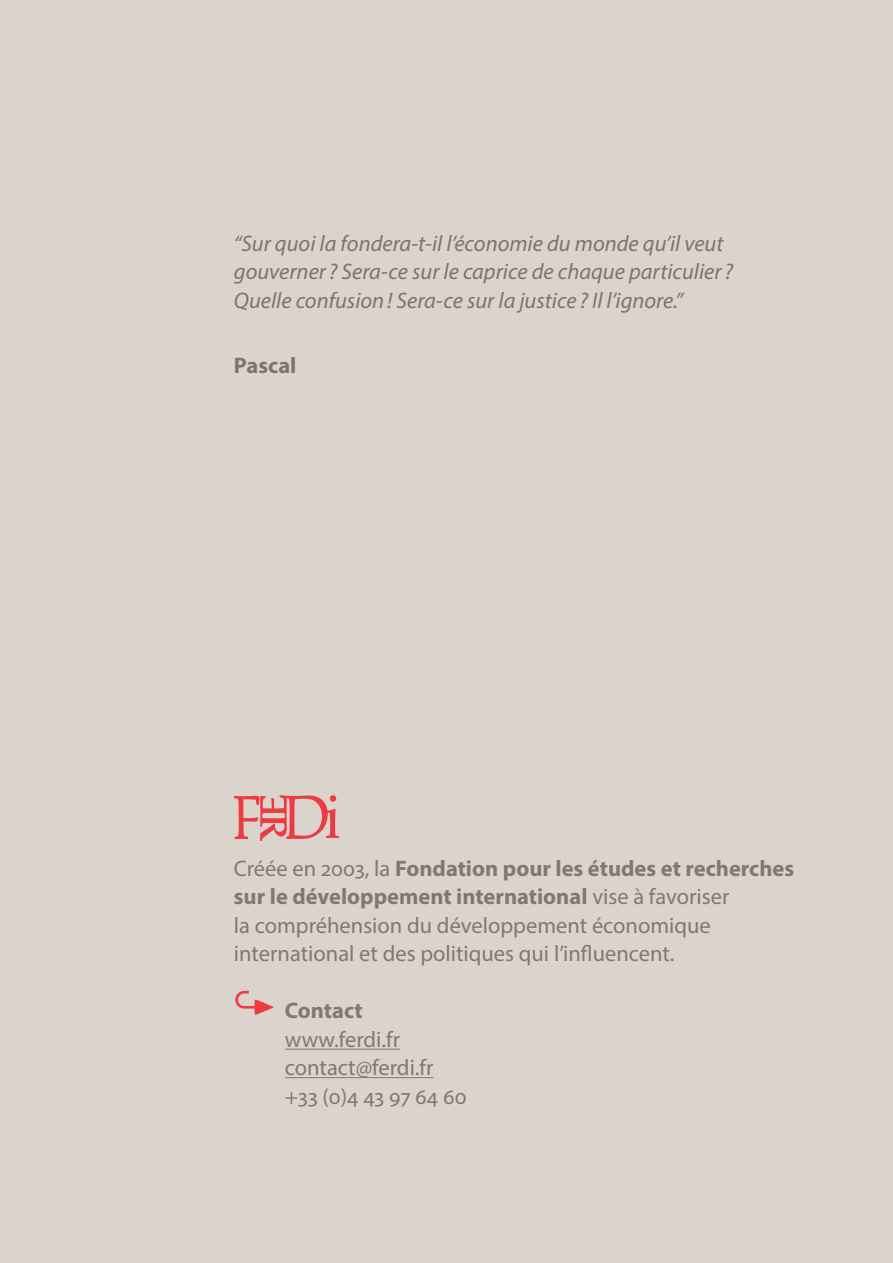
<style>
.page{position:relative;width:893px;height:1263px;background:#dbd4cd}
.page>*{position:absolute;margin:0;border:0;box-sizing:border-box;transform-origin:0 0}
.t1{font:22.5px/28.5px "Myriad Pro";color:#83786f}
.t2{font:italic 22.5px/28.5px "Myriad Pro";color:#837268}
.t3{font:700 22.5px "Myriad Pro";color:#83786f}
.t4{font:700 22.5px "Myriad Pro";color:#837268}
.s1{font-weight:700}
</style>
<div class="page">
<svg style="left:234px;top:795px;width:105px;height:46px"></svg>
<svg style="left:235px;top:991px;width:38px;height:24px"></svg>
<hr style="left:285px;top:1049px;width:115px;height:1px;background:#83786f">
<hr style="left:285px;top:1077px;width:148px;height:1px;background:#83786f">
<p class="t2" style="left:234px;top:229px;width:501px">“Sur quoi la fondera-t-il l’économie du monde qu’il veut gouverner? Sera-ce sur le caprice de chaque particulier?<br>Quelle confusion! Sera-ce sur la justice ? Il l’ignore.”</p>
<p class="t4" style="left:234px;top:351px;width:64px">Pascal</p>
<p class="t1" style="left:234px;top:854px;width:562px">Créée en 2003, la <span class="s1">Fondation pour les études et recherches sur le développement international</span> vise à favoriser<br>la compréhension du développement économique international et des politiques qui l’influencent.</p>
<p class="t3" style="left:285px;top:996px;width:79px">Contact</p>
<p class="t1" style="left:285px;top:1025px;width:183px">www.ferdi.fr contact@ferdi.fr +33 (0)4 43 97 64 60</p>
</div>
